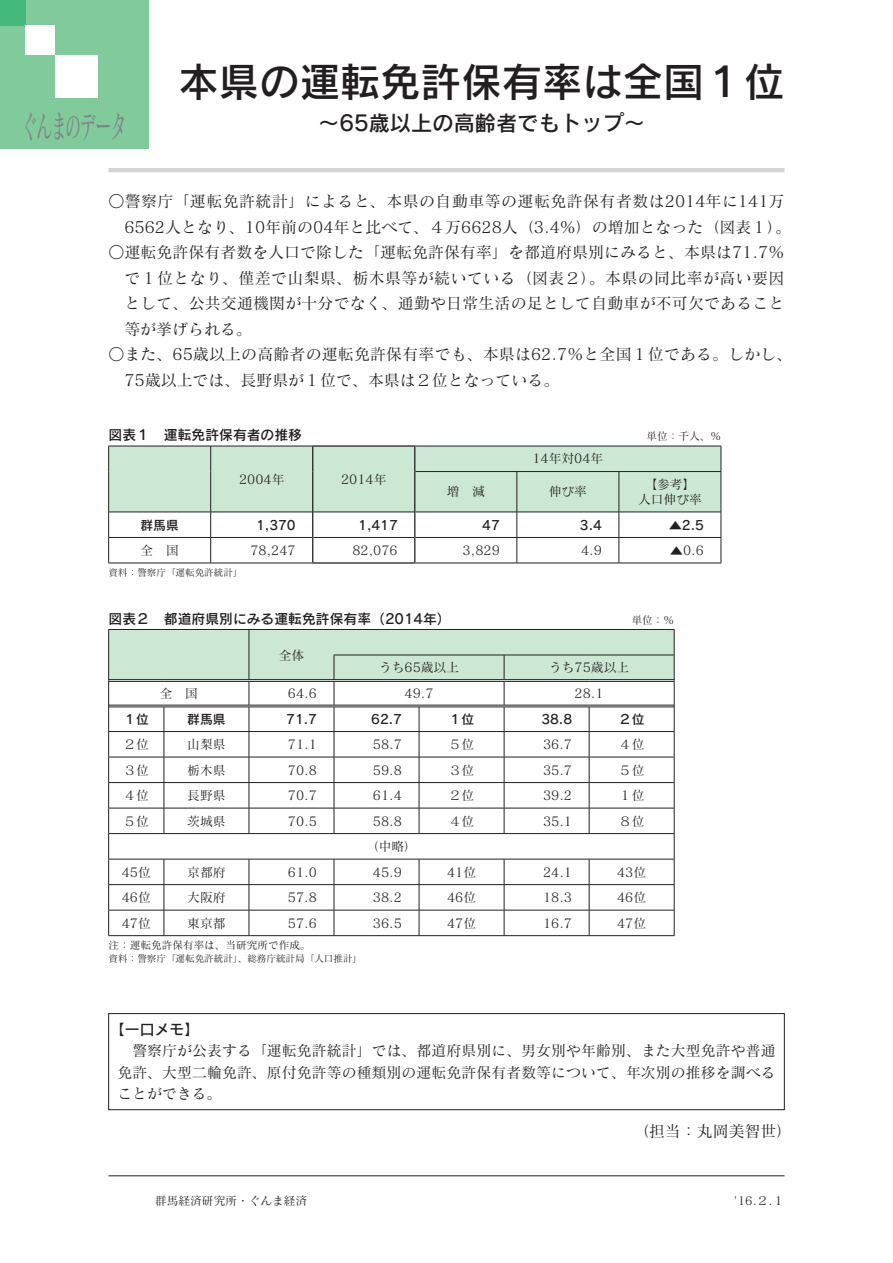
<style>
.page{position:relative;width:893px;height:1263px;background:#fff}
.page>*{position:absolute;margin:0;border:0;box-sizing:border-box;transform-origin:0 0}
.t1{font:40.35px "Rodin Pro DB 90 msp RKSJ H";color:#231f20}
.t2{font:31.95px "Matisse Pro M 90 msp RKSJ H";letter-spacing:-.07em;color:#808285;scale:.5 1}
.t3{font:21.3px "Rodin Pro DB 90 msp RKSJ H";color:#231f20}
.t4{font:15.9px/25.5px "Matisse Pro M 90 msp RKSJ H";letter-spacing:.01em;color:#231f20}
.t5{font:14.85px/21.3px "Matisse Pro M 90 msp RKSJ H";letter-spacing:.005em;color:#231f20;text-align:justify}
.t6{font:14.85px "Rodin Pro DB 90 msp RKSJ H";color:#231f20}
.t7{font:13.8px "Rodin Pro DB 90 msp RKSJ H";color:#231f20}
.t8{font:12.75px/14.9px "Matisse Pro M 90 msp RKSJ H";color:#231f20;text-align:center}
.t9{font:12.75px "Rodin Pro DB 90 msp RKSJ H";color:#231f20}
.t10{font:11.7px "Matisse Pro M 90 msp RKSJ H";color:#231f20}
.t11{font:10.65px "Matisse Pro M 90 msp RKSJ H";color:#231f20}
.t12{font:9.6px "Matisse Pro M 90 msp RKSJ H";color:#231f20}
</style>
<div class="page">
<hr style="left:108px;top:1175px;width:676px;height:1px;background:#231f20">
<div style="left:0;top:0;width:149px;height:149px;background:#81ca9c"></div>
<div style="left:0;top:0;width:26px;height:26px;background:#44b97b"></div>
<div style="left:26px;top:26px;width:29px;height:29px;background:#fff"></div>
<div style="left:55px;top:55px;width:43px;height:43px;background:#fff"></div>
<hr style="left:108px;top:168px;width:676px;height:4px;background:#d1d3d4">
<div style="left:108px;top:1013px;width:676px;height:97px;border:1px solid #231f20"></div>
<hr style="left:108px;top:563px;width:204px;height:1px;background:#231f20">
<hr style="left:415px;top:563px;width:306px;height:1px;background:#231f20">
<hr style="left:312px;top:445px;width:103px;height:2px;background:#231f20">
<svg style="left:108px;top:446px;width:614px;height:117px"></svg>
<hr style="left:312px;top:562px;width:103px;height:2px;background:#231f20">
<svg style="left:108px;top:629px;width:567px;height:306px"></svg>
<hr style="left:108px;top:935px;width:566px;height:1px;background:#231f20">
<hr style="left:109px;top:679px;width:55px;height:1px;background:#231f20">
<hr style="left:109px;top:681px;width:55px;height:1px;background:#231f20">
<hr style="left:164px;top:679px;width:85px;height:1px;background:#231f20">
<hr style="left:164px;top:681px;width:85px;height:1px;background:#231f20">
<hr style="left:249px;top:679px;width:85px;height:1px;background:#231f20">
<hr style="left:249px;top:681px;width:85px;height:1px;background:#231f20">
<hr style="left:334px;top:679px;width:85px;height:1px;background:#231f20">
<hr style="left:334px;top:681px;width:85px;height:1px;background:#231f20">
<hr style="left:419px;top:679px;width:85px;height:1px;background:#231f20">
<hr style="left:419px;top:681px;width:85px;height:1px;background:#231f20">
<hr style="left:504px;top:679px;width:85px;height:1px;background:#231f20">
<hr style="left:504px;top:681px;width:85px;height:1px;background:#231f20">
<hr style="left:589px;top:679px;width:85px;height:1px;background:#231f20">
<hr style="left:589px;top:681px;width:85px;height:1px;background:#231f20">
<hr style="left:109px;top:705px;width:55px;height:1px;background:#231f20">
<hr style="left:109px;top:707px;width:55px;height:1px;background:#231f20">
<hr style="left:164px;top:705px;width:85px;height:1px;background:#231f20">
<hr style="left:164px;top:707px;width:85px;height:1px;background:#231f20">
<hr style="left:249px;top:705px;width:85px;height:1px;background:#231f20">
<hr style="left:249px;top:707px;width:85px;height:1px;background:#231f20">
<hr style="left:334px;top:705px;width:85px;height:1px;background:#231f20">
<hr style="left:334px;top:707px;width:85px;height:1px;background:#231f20">
<hr style="left:419px;top:705px;width:85px;height:1px;background:#231f20">
<hr style="left:419px;top:707px;width:85px;height:1px;background:#231f20">
<hr style="left:504px;top:705px;width:85px;height:1px;background:#231f20">
<hr style="left:504px;top:707px;width:85px;height:1px;background:#231f20">
<hr style="left:589px;top:705px;width:85px;height:1px;background:#231f20">
<hr style="left:589px;top:707px;width:85px;height:1px;background:#231f20">
<h2 class="t2" style="left:22px;top:114px;width:210px">ぐんまのデータ</h2>
<h1 class="t1" style="left:179px;top:67px;width:607px">本県の運転免許保有率は全国１位</h1>
<h3 class="t3" style="left:318px;top:115px;width:328px">～65歳以上の高齢者でもトップ～</h3>
<p class="t4" style="left:124px;top:191px;width:668px;text-indent:-16px">○警察庁「運転免許統計」によると、本県の自動車等の運転免許保有者数は2014年に141万<br>6562人となり、10年前の04年と比べて、４万6628人（3.4％）の増加となった（図表１）。</p>
<p class="t4" style="left:124px;top:242px;width:662px;text-align:justify;text-indent:-16px">○運転免許保有者数を人口で除した「運転免許保有率」を都道府県別にみると、本県は71.7％で１位となり、僅差で山梨県、栃木県等が続いている（図表２）。本県の同比率が高い要因として、公共交通機関が十分でなく、通勤や日常生活の足として自動車が不可欠であること等が挙げられる。</p>
<p class="t4" style="left:124px;top:344px;width:670px;text-indent:-16px">○また、65歳以上の高齢者の運転免許保有率でも、本県は62.7％と全国１位である。しかし、<br>75歳以上では、長野県が１位で、本県は２位となっている。</p>
<p class="t7" style="left:109px;top:430px;width:195px">図表１　運転免許保有者の推移</p>
<p class="t11" style="left:647px;top:432px;width:76px">単位：千人、％</p>
<p class="t8" style="left:239px;top:473px;width:47px">2004年</p>
<p class="t8" style="left:341px;top:473px;width:47px">2014年</p>
<p class="t8" style="left:532px;top:453px;width:72px">14年対04年</p>
<p class="t8" style="left:447px;top:486px;width:40px">増　減</p>
<p class="t8" style="left:549px;top:486px;width:40px">伸び率</p>
<p class="t8" style="left:638px;top:478px;width:65px">【参考】人口伸び率</p>
<p class="t9" style="left:141px;top:520px;width:40px">群馬県</p>
<p class="t9" style="left:256px;top:520px;width:41px">1,370</p>
<p class="t9" style="left:358px;top:520px;width:41px">1,417</p>
<p class="t9" style="left:482px;top:520px;width:19px">47</p>
<p class="t9" style="left:580px;top:520px;width:24px">3.4</p>
<p class="t9" style="left:669px;top:520px;width:36px">▲2.5</p>
<p class="t8" style="left:141px;top:544px;width:40px">全　国</p>
<p class="t8" style="left:250px;top:544px;width:47px">78,247</p>
<p class="t8" style="left:352px;top:544px;width:47px">82,076</p>
<p class="t8" style="left:463px;top:544px;width:39px">3,829</p>
<p class="t8" style="left:581px;top:544px;width:22px">4.9</p>
<p class="t8" style="left:670px;top:544px;width:35px">▲0.6</p>
<p class="t12" style="left:109px;top:568px;width:135px">資料：警察庁「運転免許統計」</p>
<p class="t7" style="left:109px;top:613px;width:344px">図表２　都道府県別にみる運転免許保有率（2014年）</p>
<p class="t11" style="left:632px;top:616px;width:44px">単位：％</p>
<p class="t8" style="left:279px;top:649px;width:27px">全体</p>
<p class="t8" style="left:379px;top:662px;width:82px">うち65歳以上</p>
<p class="t8" style="left:549px;top:662px;width:82px">うち75歳以上</p>
<p class="t8" style="left:160px;top:687px;width:40px">全　国</p>
<p class="t8" style="left:288px;top:687px;width:31px">64.6</p>
<p class="t8" style="left:404px;top:687px;width:31px">49.7</p>
<p class="t8" style="left:575px;top:687px;width:31px">28.1</p>
<p class="t9" style="left:124px;top:714px;width:27px">１位</p>
<p class="t9" style="left:187px;top:714px;width:40px">群馬県</p>
<p class="t9" style="left:286px;top:714px;width:32px">71.7</p>
<p class="t9" style="left:371px;top:714px;width:32px">62.7</p>
<p class="t9" style="left:449px;top:714px;width:27px">１位</p>
<p class="t9" style="left:541px;top:714px;width:32px">38.8</p>
<p class="t9" style="left:619px;top:714px;width:27px">２位</p>
<p class="t8" style="left:124px;top:738px;width:27px">２位</p>
<p class="t8" style="left:187px;top:738px;width:40px">山梨県</p>
<p class="t8" style="left:288px;top:738px;width:31px">71.1</p>
<p class="t8" style="left:373px;top:738px;width:31px">58.7</p>
<p class="t8" style="left:449px;top:738px;width:27px">５位</p>
<p class="t8" style="left:543px;top:738px;width:31px">36.7</p>
<p class="t8" style="left:619px;top:738px;width:27px">４位</p>
<p class="t8" style="left:124px;top:764px;width:27px">３位</p>
<p class="t8" style="left:187px;top:764px;width:40px">栃木県</p>
<p class="t8" style="left:288px;top:764px;width:31px">70.8</p>
<p class="t8" style="left:373px;top:764px;width:31px">59.8</p>
<p class="t8" style="left:449px;top:764px;width:27px">３位</p>
<p class="t8" style="left:543px;top:764px;width:31px">35.7</p>
<p class="t8" style="left:619px;top:764px;width:27px">５位</p>
<p class="t8" style="left:124px;top:789px;width:27px">４位</p>
<p class="t8" style="left:187px;top:789px;width:40px">長野県</p>
<p class="t8" style="left:288px;top:789px;width:31px">70.7</p>
<p class="t8" style="left:373px;top:789px;width:31px">61.4</p>
<p class="t8" style="left:449px;top:789px;width:27px">２位</p>
<p class="t8" style="left:543px;top:789px;width:31px">39.2</p>
<p class="t8" style="left:619px;top:789px;width:27px">１位</p>
<p class="t8" style="left:124px;top:815px;width:27px">５位</p>
<p class="t8" style="left:187px;top:815px;width:40px">茨城県</p>
<p class="t8" style="left:288px;top:815px;width:31px">70.5</p>
<p class="t8" style="left:373px;top:815px;width:31px">58.8</p>
<p class="t8" style="left:449px;top:815px;width:27px">４位</p>
<p class="t8" style="left:543px;top:815px;width:31px">35.1</p>
<p class="t8" style="left:619px;top:815px;width:27px">８位</p>
<p class="t8" style="left:366px;top:840px;width:53px">（中略）</p>
<p class="t8" style="left:122px;top:866px;width:31px">45位</p>
<p class="t8" style="left:187px;top:866px;width:40px">京都府</p>
<p class="t8" style="left:288px;top:866px;width:31px">61.0</p>
<p class="t8" style="left:373px;top:866px;width:31px">45.9</p>
<p class="t8" style="left:447px;top:866px;width:31px">41位</p>
<p class="t8" style="left:543px;top:866px;width:31px">24.1</p>
<p class="t8" style="left:617px;top:866px;width:31px">43位</p>
<p class="t8" style="left:122px;top:891px;width:31px">46位</p>
<p class="t8" style="left:187px;top:891px;width:40px">大阪府</p>
<p class="t8" style="left:288px;top:891px;width:31px">57.8</p>
<p class="t8" style="left:373px;top:891px;width:31px">38.2</p>
<p class="t8" style="left:447px;top:891px;width:31px">46位</p>
<p class="t8" style="left:543px;top:891px;width:31px">18.3</p>
<p class="t8" style="left:617px;top:891px;width:31px">46位</p>
<p class="t8" style="left:122px;top:917px;width:31px">47位</p>
<p class="t8" style="left:187px;top:917px;width:40px">東京都</p>
<p class="t8" style="left:288px;top:917px;width:31px">57.6</p>
<p class="t8" style="left:373px;top:917px;width:31px">36.5</p>
<p class="t8" style="left:447px;top:917px;width:31px">47位</p>
<p class="t8" style="left:543px;top:917px;width:31px">16.7</p>
<p class="t8" style="left:617px;top:917px;width:31px">47位</p>
<p class="t11" style="left:109px;top:941px;width:203px">注：運転免許保有率は、当研究所で作成。</p>
<p class="t12" style="left:109px;top:955px;width:255px">資料：警察庁「運転免許統計」、総務庁統計局「人口推計」</p>
<p class="t6" style="left:110px;top:1024px;width:91px">【一口メモ】</p>
<p class="t5" style="left:117px;top:1042px;width:660px">　警察庁が公表する「運転免許統計」では、都道府県別に、男女別や年齢別、また大型免許や普通免許、大型二輪免許、原付免許等の種類別の運転免許保有者数等について、年次別の推移を調べることができる。</p>
<p class="t4" style="left:633px;top:1120px;width:161px">（担当：丸岡美智世）</p>
<p class="t10" style="left:155px;top:1196px;width:153px">群馬経済研究所・ぐんま経済</p>
<p class="t10" style="left:734px;top:1196px;width:52px">'16.２.１</p>
</div>
